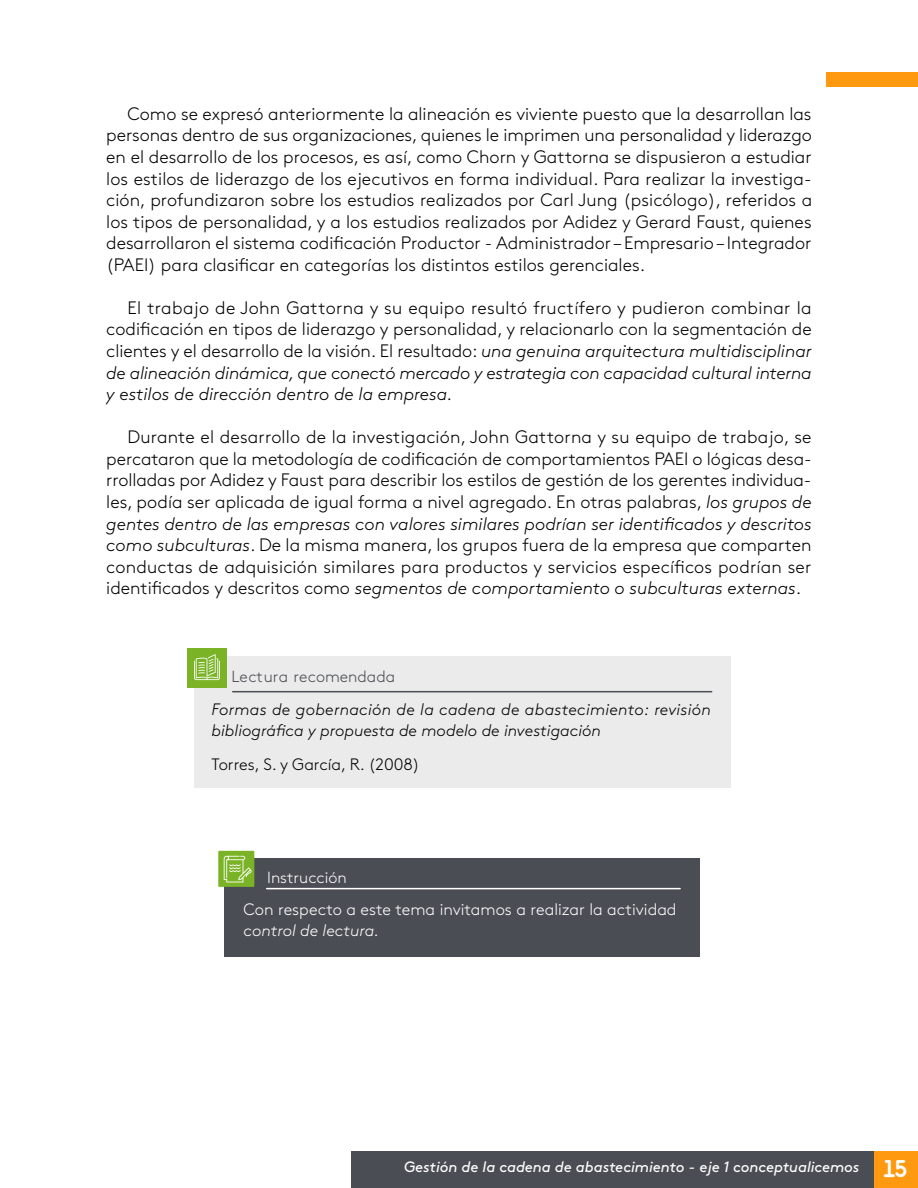
<style>
.page{position:relative;width:918px;height:1188px;background:#fff}
.page>*{position:absolute;margin:0;border:0;box-sizing:border-box;transform-origin:0 0}
.t1{font:300 18px/21.6px "Brown Std";color:#000;text-align:justify}
.t2{font:italic 300 16.5px/21px "Brown Std";letter-spacing:.005em;color:#000}
.t3{font:300 16.5px "Brown Std";color:#fff}
.t4{font:300 16.5px "Brown Std";color:#000}
.t5{font:italic 300 16.5px "Brown Std";color:#fff}
.t6{font:300 16.2px "Brown Std";color:#4a4d54}
.t7{font:300 16.2px "Brown Std";color:#fff}
.t8{font:italic 15px "Brown Std";letter-spacing:-.005em;color:#fff}
.s1{font-style:italic}
.s2{font-family:"Areandina Voz";font-style:normal;font-size:24px}
</style>
<div class="page">
<div style="left:826px;top:72px;width:92px;height:15px;background:#ff990f"></div>
<div style="left:873px;top:1151px;width:45px;height:37px;background:#ff990f"></div>
<div style="left:351px;top:1151px;width:522px;height:37px;background:#4a4d54"></div>
<div style="left:194px;top:656px;width:537px;height:132px;background:#ebebeb"></div>
<hr style="left:233px;top:691px;width:479px;height:1px;background:#4a4d54">
<div style="left:187px;top:648px;width:40px;height:40px;background:#7ab326"></div>
<svg style="left:194px;top:654px;width:26px;height:26px"></svg>
<div style="left:224px;top:858px;width:476px;height:99px;background:#4a4d54"></div>
<hr style="left:267px;top:888px;width:413px;height:1px;background:#fff">
<svg style="left:218px;top:851px;width:36px;height:36px"></svg>
<svg style="left:224px;top:856px;width:28px;height:26px"></svg>
<p class="t1" style="left:106px;top:103px;width:707px;text-indent:21px">Como se expresó anteriormente la alineación es viviente puesto que la desarrollan las personas dentro de sus organizaciones, quienes le imprimen una personalidad y liderazgo en el desarrollo de los procesos, es así, como Chorn y Gattorna se dispusieron a estudiar los estilos de liderazgo de los ejecutivos en forma individual. Para realizar la investiga&shy;ción, profundizaron sobre los estudios realizados por Carl Jung (psicólogo), referidos a los tipos de personalidad, y a los estudios realizados por Adidez y Gerard Faust, quienes desarrollaron el sistema codificación Productor - Administrador – Empresario – Integrador (PAEI) para clasificar en categorías los distintos estilos gerenciales.</p>
<p class="t1" style="left:106px;top:297px;width:707px;text-indent:21px">El trabajo de John Gattorna y su equipo resultó fructífero y pudieron combinar la codificación en tipos de liderazgo y personalidad, y relacionarlo con la segmentación de clientes y el desarrollo de la visión. El resultado: <span class="s1">una genuina arquitectura multidisciplinar de alineación dinámica, que conectó mercado y estrategia con capacidad cultural interna y estilos de dirección dentro de la empresa.</span></p>
<p class="t1" style="left:106px;top:426px;width:707px;text-indent:21px">Durante el desarrollo de la investigación, John Gattorna y su equipo de trabajo, se percataron que la metodología de codificación de comportamientos PAEI o lógicas desa&shy;rrolladas por Adidez y Faust para describir los estilos de gestión de los gerentes individua&shy;les, podía ser aplicada de igual forma a nivel agregado. En otras palabras, <span class="s1">los grupos de gentes dentro de las empresas con valores similares podrían ser identificados y descritos como subculturas</span>. De la misma manera, los grupos fuera de la empresa que comparten conductas de adquisición similares para productos y servicios específicos podrían ser identificados y descritos como <span class="s1">segmentos de comportamiento o subculturas externas</span>.</p>
<p class="t6" style="left:232px;top:667px;width:165px">Lectura recomendada</p>
<p class="t2" style="left:212px;top:699px;width:501px">Formas de gobernación de la cadena de abastecimiento: revisión bibliográfica y propuesta de modelo de investigación</p>
<p class="t4" style="left:212px;top:755px;width:210px">Torres, S. y García, R. (2008)</p>
<p class="t7" style="left:267px;top:869px;width:81px">Instrucción</p>
<p class="t3" style="left:244px;top:900px;width:434px">Con respecto a este tema invitamos a realizar la actividad</p>
<p class="t5" style="left:244px;top:921px;width:137px">control de lectura.</p>
<p class="t8" style="left:404px;top:1158px;width:505px">Gestión de la cadena de abastecimiento - eje 1 conceptualicemos <span class="s2">15</span></p>
</div>
